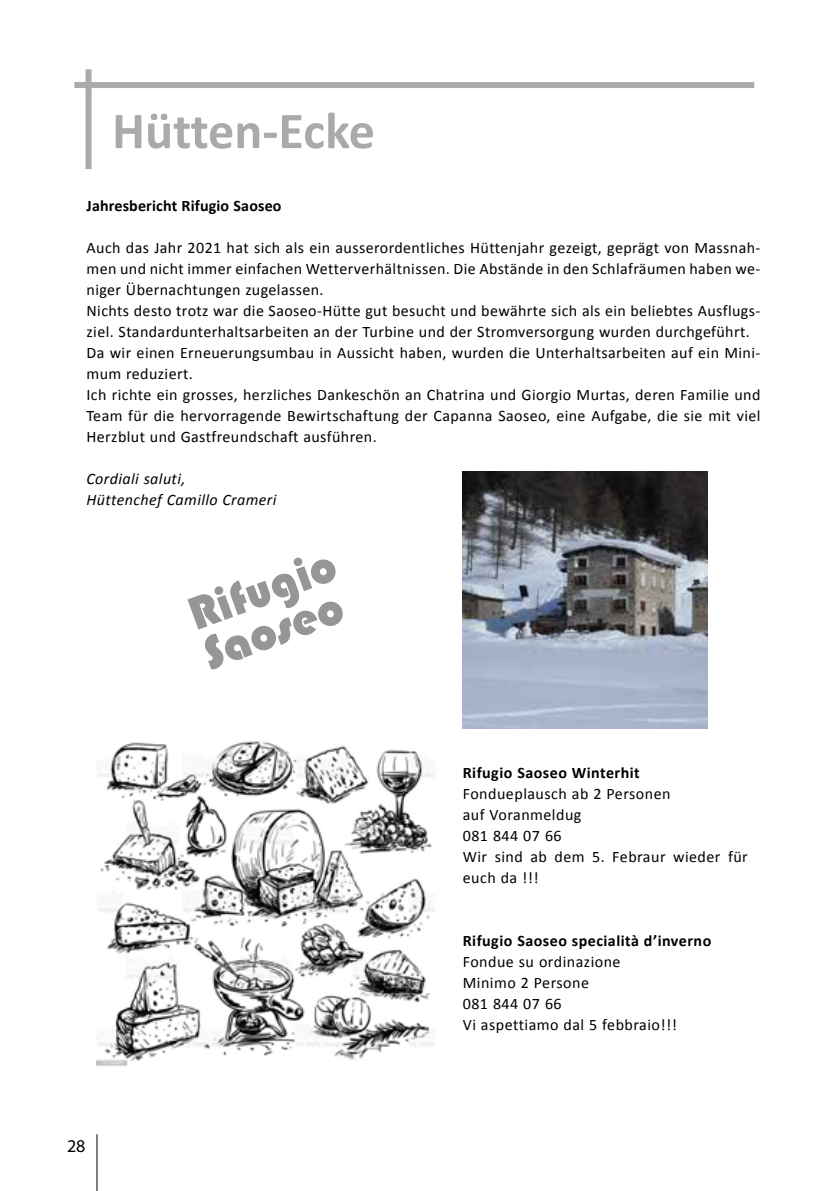
<style>
.page{position:relative;width:840px;height:1191px;background:#fff}
.page>*{position:absolute;margin:0;border:0;box-sizing:border-box;transform-origin:0 0}
.t1{font:700 52.2px "Calibri";letter-spacing:-.005em;color:#aaa}
.t2{font:48px/42px "Bauhaus 93";color:#969696}
.t3{font:18px "Myriad Pro";color:#000}
.t4{font:16px/21px "Calibri";letter-spacing:.025em;color:#000}
.t5{font:700 16px "Calibri";letter-spacing:.03em;color:#000}
.t6{font:italic 16px/21px "Calibri";letter-spacing:.025em;color:#000}
.t7{font:700 16px "Calibri";letter-spacing:.01em;color:#000}
</style>
<div class="page">
<hr style="left:96px;top:1134px;width:1px;height:57px;background:#000">
<div style="left:74px;top:82px;width:679px;height:6px;background:#aaa"></div>
<div style="left:85px;top:69px;width:6px;height:100px;background:#aaa"></div>
<img style="left:96px;top:741px;width:338px;height:326px">
<img style="left:462px;top:471px;width:244px;height:258px">
<h1 class="t1" style="left:112px;top:97px;width:264px">Hütten-Ecke</h1>
<p class="t7" style="left:86px;top:195px;width:196px">Jahresbericht Rifugio Saoseo</p>
<p class="t4" style="left:86px;top:237px;width:675px">Auch das Jahr 2021 hat sich als ein ausserordentliches Hüttenjahr gezeigt, geprägt von Massnah&shy;men und nicht immer einfachen Wetterverhältnissen. Die Abstände in den Schlafräumen haben we&shy;niger Übernachtungen zugelassen.<br>Nichts desto trotz war die Saoseo-Hütte gut besucht und bewährte sich als ein beliebtes Ausflugs&shy;ziel. Standardunterhaltsarbeiten an der Turbine und der Stromversorgung wurden durchgeführt.<br>Da wir einen Erneuerungsumbau in Aussicht haben, wurden die Unterhaltsarbeiten auf ein Mini&shy;mum reduziert.<br>Ich richte ein grosses, herzliches Dankeschön an Chatrina und Giorgio Murtas, deren Familie und Team für die hervorragende Bewirtschaftung der Capanna Saoseo, eine Aufgabe, die sie mit viel Herzblut und Gastfreundschaft ausführen.</p>
<p class="t6" style="left:86px;top:467px;width:191px">Cordiali saluti,<br>Hüttenchef Camillo Crameri</p>
<h2 class="t2" style="left:183px;top:596px;width:155px;rotate:-20deg">Rifugio<br>Saoseo</h2>
<p class="t3" style="left:67px;top:1135px;width:20px">28</p>
<p class="t5" style="left:462px;top:763px;width:178px">Rifugio Saoseo Winterhit</p>
<p class="t4" style="left:462px;top:783px;width:286px">Fondueplausch ab 2 Personen<br>auf Voranmeldug<br>081 844 07 66<br>Wir sind ab dem 5. Febraur wieder für euch da !!!</p>
<p class="t5" style="left:462px;top:930px;width:250px">Rifugio Saoseo specialità d’inverno</p>
<p class="t4" style="left:462px;top:951px;width:216px">Fondue su ordinazione<br>Minimo 2 Persone<br>081 844 07 66<br>Vi aspettiamo dal 5 febbraio!!!</p>
</div>
